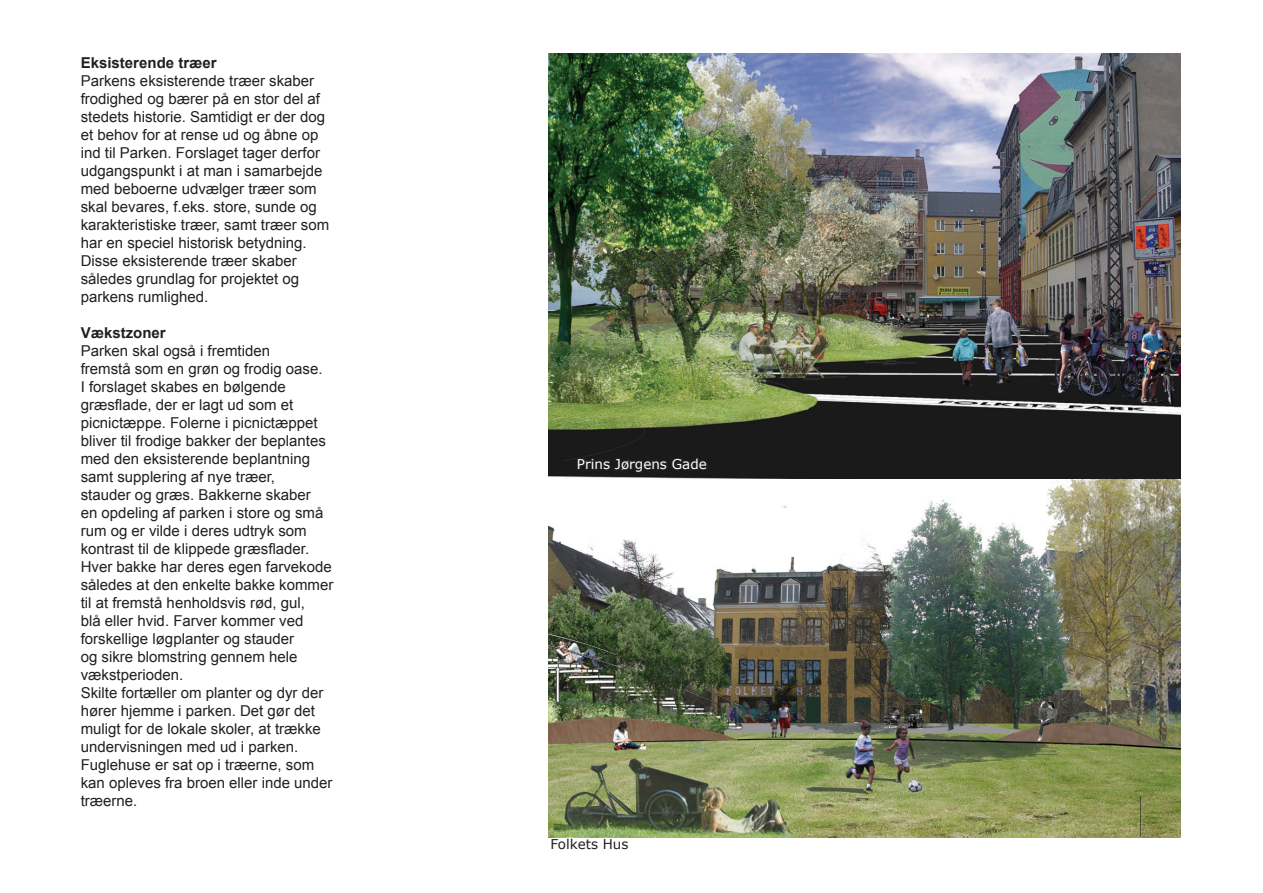
<style>
.page{position:relative;width:1263px;height:893px;background:#fff}
.page>*{position:absolute;margin:0;border:0;box-sizing:border-box;transform-origin:0 0}
.t1{font:15px/18px "Arial";color:#231f20}
.t2{font:700 15px "Arial";color:#231f20}
.t3{font:13.5px "Verdana";color:#fff}
.t4{font:13.5px "Verdana";color:#231f20}
</style>
<div class="page">
<img style="left:549px;top:53px;width:632px;height:427px">
<img style="left:549px;top:480px;width:632px;height:357px">
<div style="left:575px;top:455px;width:134px;height:20px;background:#1d1c1c"></div>
<svg style="left:549px;top:836px;width:83px;height:2px"></svg>
<p class="t2" style="left:81px;top:53px;width:137px">Eksisterende træer</p>
<p class="t1" style="left:81px;top:72px;width:250px">Parkens eksisterende træer skaber frodighed og bærer på en stor del af stedets historie. Samtidigt er der dog et behov for at rense ud og åbne op ind til Parken. Forslaget tager derfor udgangspunkt i at man i samarbejde med beboerne udvælger træer som skal bevares, f.eks. store, sunde og karakteristiske træer, samt træer som har en speciel historisk betydning.<br>Disse eksisterende træer skaber således grundlag for projektet og parkens rumlighed.</p>
<p class="t2" style="left:81px;top:323px;width:87px">Vækstzoner</p>
<p class="t1" style="left:81px;top:342px;width:254px">Parken skal også i fremtiden<br>fremstå som en grøn og frodig oase.<br>I forslaget skabes en bølgende græsflade, der er lagt ud som et picnictæppe. Folerne i picnictæppet bliver til frodige bakker der beplantes med den eksisterende beplantning samt supplering af nye træer,<br>stauder og græs. Bakkerne skaber<br>en opdeling af parken i store og små rum og er vilde i deres udtryk som kontrast til de klippede græsflader.<br>Hver bakke har deres egen farvekode således at den enkelte bakke kommer til at fremstå henholdsvis rød, gul,<br>blå eller hvid. Farver kommer ved forskellige løgplanter og stauder<br>og sikre blomstring gennem hele vækstperioden.<br>Skilte fortæller om planter og dyr der hører hjemme i parken. Det gør det muligt for de lokale skoler, at trække undervisningen med ud i parken.<br>Fuglehuse er sat op i træerne, som kan opleves fra broen eller inde under træerne.</p>
<p class="t3" style="left:577px;top:455px;width:131px">Prins Jørgens Gade</p>
<p class="t4" style="left:550px;top:836px;width:80px">Folkets Hus</p>
</div>
